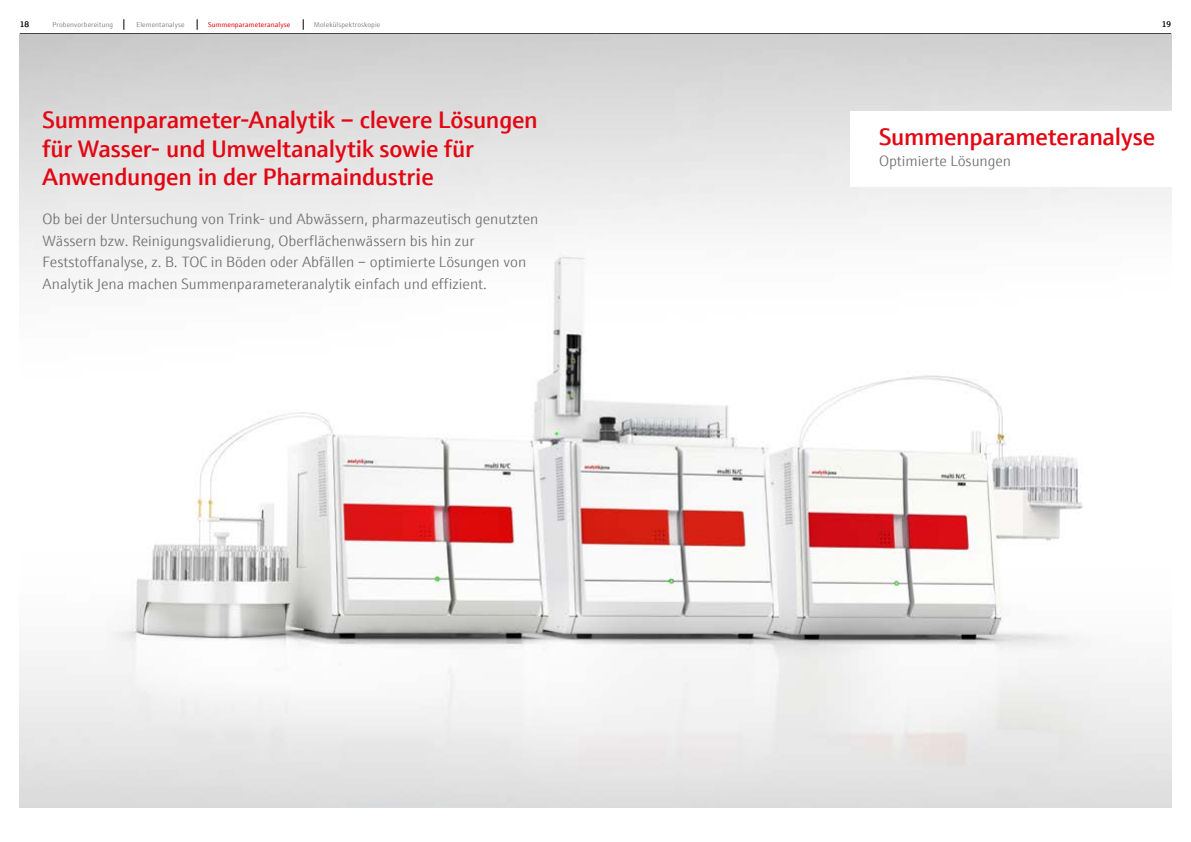
<style>
.page{position:relative;width:1191px;height:842px;background:#fff}
.page>*{position:absolute;margin:0;border:0;box-sizing:border-box;transform-origin:0 0}
.t1{font:600 24px/28.8px "E+H Sans";letter-spacing:-.01em;color:#e30613}
.t2{font:300 15px/21.6px "E+H Sans";color:#706f6f}
.t3{font:300 8px "E+H Sans";color:#000}
.t4{font:300 7px "E+H Sans";letter-spacing:.015em;color:#706f6f}
.t5{font:7px "E+H Sans";letter-spacing:.015em;color:#e30613}
</style>
<div class="page">
<img style="left:20px;top:34px;width:1151px;height:774px">
<div style="left:850px;top:111px;width:327px;height:75px;background:#fff"></div>
<p class="t3" style="left:20px;top:18px;width:11px">18</p>
<p class="t4" style="left:52px;top:19px;width:62px">Probenvorbereitung</p>
<p class="t4" style="left:137px;top:19px;width:49px">Elementanalyse</p>
<p class="t5" style="left:208px;top:19px;width:84px">Summenparameteranalyse</p>
<p class="t4" style="left:314px;top:19px;width:68px">Molekülspektroskopie</p>
<p class="t3" style="left:1161px;top:18px;width:11px">19</p>
<h1 class="t1" style="left:43px;top:103px;width:497px">Summenparameter-Analytik – clevere Lösungen für Wasser- und Umweltanalytik sowie für<br>Anwendungen in der Pharmaindustrie</h1>
<p class="t2" style="left:43px;top:207px;width:497px">Ob bei der Untersuchung von Trink- und Abwässern, pharmazeutisch genutzten Wässern bzw. Reinigungsvalidierung, Oberflächenwässern bis hin zur Feststoffanalyse, z. B. TOC in Böden oder Abfällen – optimierte Lösungen von Analytik Jena machen Summenparameteranalytik einfach und effizient.</p>
<h1 class="t1" style="left:879px;top:120px;width:277px">Summenparameteranalyse</h1>
<p class="t2" style="left:879px;top:149px;width:134px">Optimierte Lösungen</p>
</div>
